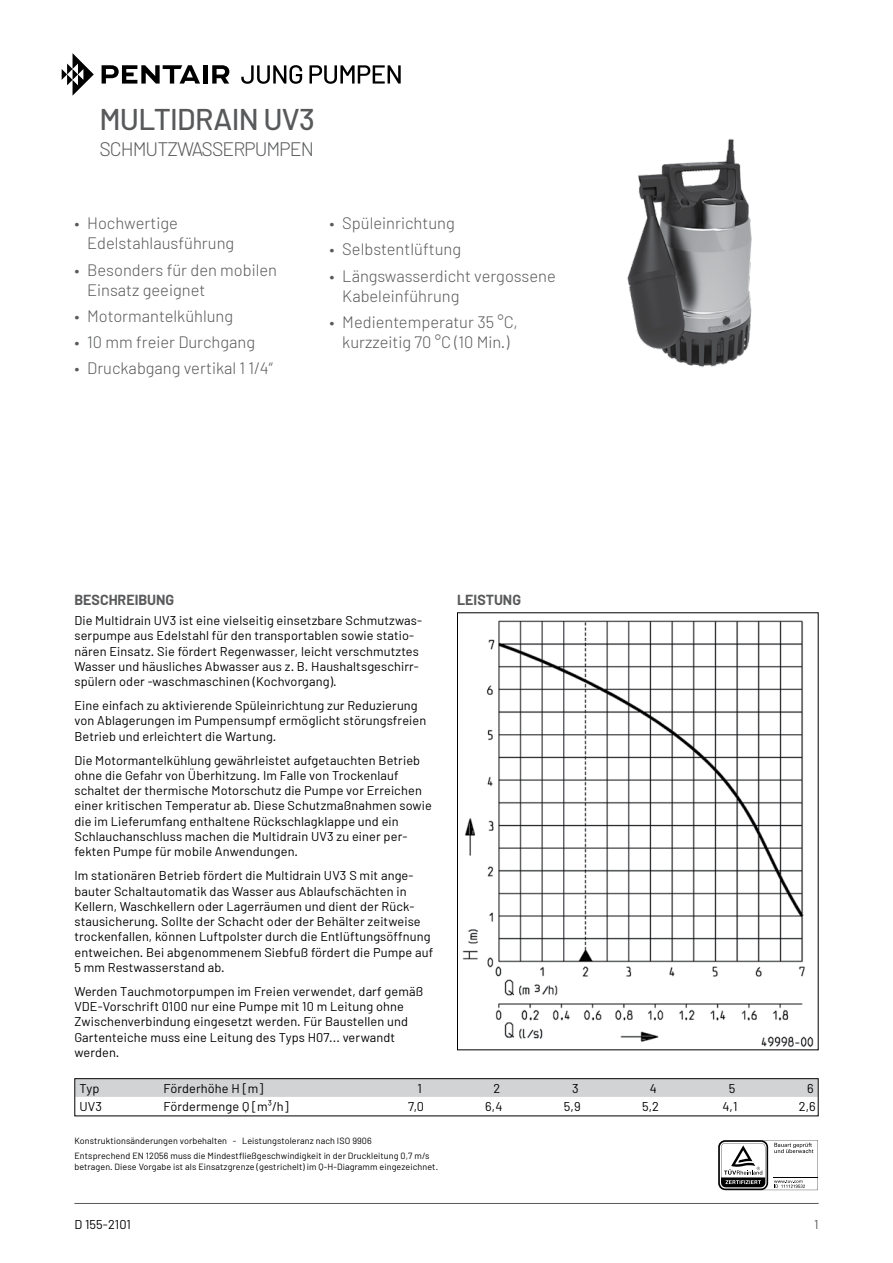
<style>
.page{position:relative;width:893px;height:1263px;background:#fff}
.page>*{position:absolute;margin:0;border:0;box-sizing:border-box;transform-origin:0 0}
.t1{font:500 30px "Barlow";letter-spacing:-.025em;color:#58595b}
.t2{font:300 19.5px "Barlow";letter-spacing:-.05em;color:#58595b}
.t3{font:300 16.5px/20.2px "Barlow";color:#58595b}
.t4{font:700 14.25px "Barlow";color:#58595b}
.t5{font:12.75px/15.3px "Barlow";letter-spacing:.01em;color:#000}
.t6{font:12.75px "Barlow";color:#58595b}
.t7{font:9px/15px "Barlow";letter-spacing:.01em;color:#000}
</style>
<div class="page">
<hr style="left:74px;top:1203px;width:745px;height:1px;background:#58595b">
<img style="left:627px;top:138px;width:125px;height:229px">
<img style="left:462px;top:620px;width:352px;height:428px">
<div style="left:76px;top:1080px;width:741px;height:17px;background:#d1d3d4"></div>
<div style="left:74px;top:1078px;width:745px;height:38px;border:1px solid #000"></div>
<svg style="left:718px;top:1140px;width:100px;height:50px"></svg>
<svg style="left:241px;top:65px;width:61px;height:19px"></svg>
<svg style="left:309px;top:65px;width:92px;height:19px"></svg>
<svg style="left:62px;top:53px;width:32px;height:43px"></svg>
<svg style="left:102px;top:65px;width:98px;height:19px"></svg>
<hr style="left:203px;top:65px;width:4px;height:19px;background:#000">
<svg style="left:212px;top:65px;width:17px;height:19px"></svg>
<h1 class="t1" style="left:99px;top:101px;width:217px">MULTIDRAIN UV3</h1>
<h2 class="t2" style="left:99px;top:136px;width:216px">SCHMUTZWASSERPUMPEN</h2>
<p class="t3" style="left:87px;top:213px;width:149px;text-indent:-13px">• Hochwertige<br>Edelstahlausführung</p>
<p class="t3" style="left:87px;top:259px;width:191px;text-indent:-13px">• Besonders für den mobilen<br>Einsatz geeignet</p>
<p class="t3" style="left:74px;top:306px;width:160px">• Motormantelkühlung</p>
<p class="t3" style="left:74px;top:332px;width:182px">• 10 mm freier Durchgang</p>
<p class="t3" style="left:74px;top:358px;width:200px">• Druckabgang vertikal 1 1/4“</p>
<p class="t3" style="left:330px;top:213px;width:127px">• Spüleinrichtung</p>
<p class="t3" style="left:330px;top:239px;width:133px">• Selbstentlüftung</p>
<p class="t3" style="left:342px;top:265px;width:215px;text-indent:-13px">• Längswasserdicht vergossene<br>Kabeleinführung</p>
<p class="t3" style="left:330px;top:311px;width:190px;text-align:center">• Medientemperatur 35 °C, kurzzeitig 70 °C (10 Min.)</p>
<p class="t4" style="left:74px;top:591px;width:101px">BESCHREIBUNG</p>
<p class="t4" style="left:457px;top:591px;width:65px">LEISTUNG</p>
<p class="t5" style="left:74px;top:613px;width:349px">Die Multidrain UV3 ist eine vielseitig einsetzbare Schmutzwas&shy;serpumpe aus Edelstahl für den transportablen sowie statio&shy;nären Einsatz. Sie fördert Regenwasser, leicht verschmutztes Wasser und häusliches Abwasser aus z. B. Haushaltsgeschirr&shy;spülern oder -waschmaschinen (Kochvorgang).</p>
<p class="t5" style="left:74px;top:698px;width:353px">Eine einfach zu aktivierende Spüleinrichtung zur Reduzierung von Ablagerungen im Pumpensumpf ermöglicht störungsfreien<br>Betrieb und erleichtert die Wartung.</p>
<p class="t5" style="left:74px;top:752px;width:359px">Die Motormantelkühlung gewährleistet aufgetauchten Betrieb ohne die Gefahr von Überhitzung. Im Falle von Trockenlauf schaltet der thermische Motorschutz die Pumpe vor Erreichen einer kritischen Temperatur ab. Diese Schutzmaßnahmen sowie die im Lieferumfang enthaltene Rückschlagklappe und ein Schlauchanschluss machen die Multidrain UV3 zu einer per&shy;fekten Pumpe für mobile Anwendungen.</p>
<p class="t5" style="left:74px;top:868px;width:360px">Im stationären Betrieb fördert die Multidrain UV3 S mit ange&shy;bauter Schaltautomatik das Wasser aus Ablaufschächten in Kellern, Waschkellern oder Lagerräumen und dient der Rück&shy;stausicherung. Sollte der Schacht oder der Behälter zeitweise trockenfallen, können Luftpolster durch die Entlüftungsöffnung entweichen. Bei abgenommenem Siebfuß fördert die Pumpe auf 5 mm Restwasserstand ab.</p>
<p class="t5" style="left:74px;top:983px;width:350px">Werden Tauchmotorpumpen im Freien verwendet, darf gemäß VDE-Vorschrift 0100 nur eine Pumpe mit 10 m Leitung ohne Zwischenverbindung eingesetzt werden. Für Baustellen und Gartenteiche muss eine Leitung des Typs H07... verwandt werden.</p>
<p class="t5" style="left:79px;top:1080px;width:21px">Typ</p>
<p class="t5" style="left:164px;top:1080px;width:101px">Förderhöhe H [m]</p>
<p class="t5" style="left:418px;top:1080px;width:6px">1</p>
<p class="t5" style="left:493px;top:1080px;width:8px">2</p>
<p class="t5" style="left:572px;top:1080px;width:8px">3</p>
<p class="t5" style="left:650px;top:1080px;width:9px">4</p>
<p class="t5" style="left:729px;top:1080px;width:8px">5</p>
<p class="t5" style="left:807px;top:1080px;width:8px">6</p>
<p class="t5" style="left:79px;top:1098px;width:24px">UV3</p>
<p class="t5" style="left:164px;top:1098px;width:127px">Fördermenge Q [m³/h]</p>
<p class="t5" style="left:408px;top:1098px;width:17px">7,0</p>
<p class="t5" style="left:485px;top:1098px;width:19px">6,4</p>
<p class="t5" style="left:564px;top:1098px;width:18px">5,9</p>
<p class="t5" style="left:642px;top:1098px;width:19px">5,2</p>
<p class="t5" style="left:722px;top:1098px;width:17px">4,1</p>
<p class="t5" style="left:799px;top:1098px;width:19px">2,6</p>
<p class="t7" style="left:74px;top:1133px;width:357px">Konstruktionsänderungen vorbehalten - Leistungstoleranz nach ISO 9906<br>Entsprechend EN 12056 muss die Mindestfließgeschwindigkeit in der Druckleitung 0,7 m/s</p>
<p class="t7" style="left:74px;top:1159px;width:365px">betragen. Diese Vorgabe ist als Einsatzgrenze (gestrichelt) im Q-H-Diagramm eingezeichnet.</p>
<p class="t5" style="left:74px;top:1216px;width:58px">D 155-2101</p>
<p class="t6" style="left:814px;top:1216px;width:6px">1</p>
</div>
